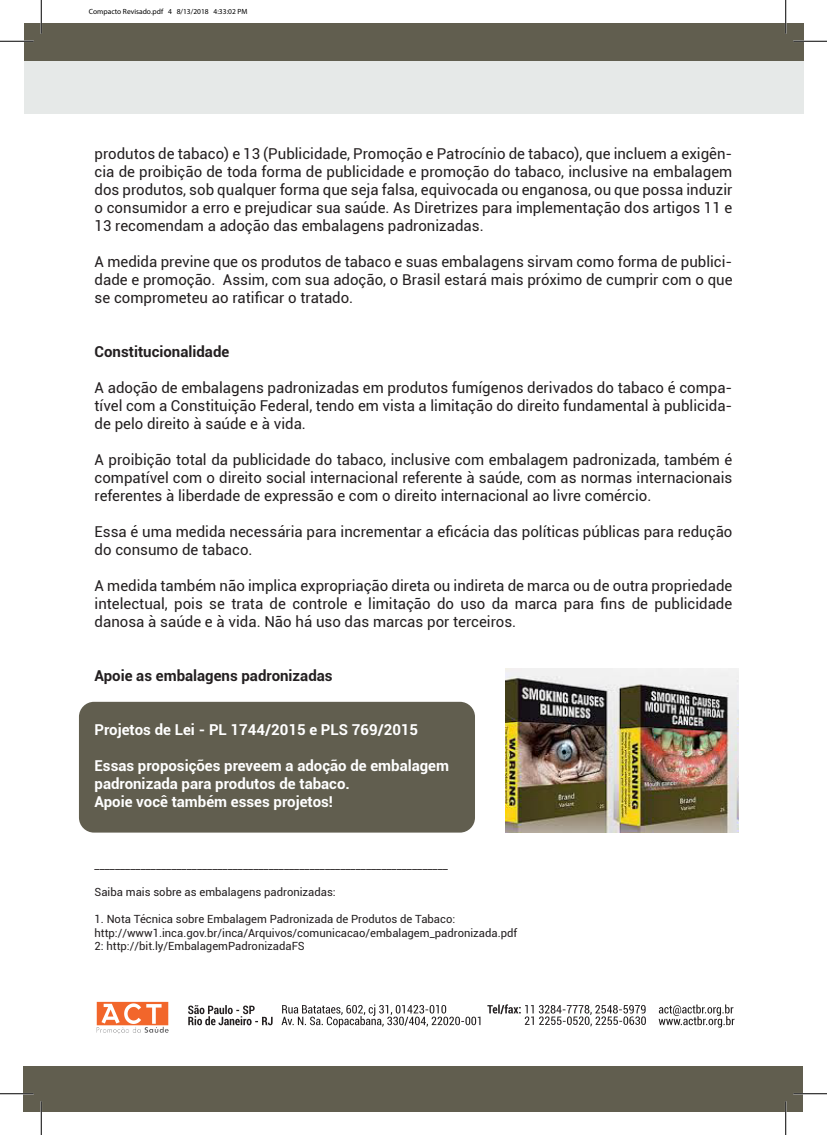
<style>
.page{position:relative;width:827px;height:1135px;background:#fff}
.page>*{position:absolute;margin:0;border:0;box-sizing:border-box;transform-origin:0 0}
.t1{font:15px/18px "Roboto";color:#231f20;text-align:justify}
.t2{font:700 15px/18px "Roboto";color:#fff}
.t3{font:700 15px "Roboto";color:#231f20}
.t4{font:11.25px/13.5px "Roboto";color:#231f20}
.t5{font:7.5px "Myriad Pro";color:#000}
</style>
<div class="page">
<div style="left:24px;top:61px;width:779px;height:53px;background:#e6e9e8"></div>
<div style="left:24px;top:24px;width:779px;height:37px;background:#615e4f"></div>
<div style="left:24px;top:1066px;width:779px;height:45px;background:#615e4f"></div>
<svg style="left:192px;top:1005px;width:80px;height:20px"></svg>
<svg style="left:281px;top:1004px;width:199px;height:23px"></svg>
<svg style="left:487px;top:1004px;width:159px;height:22px"></svg>
<svg style="left:658px;top:1004px;width:76px;height:23px"></svg>
<img style="left:96px;top:1001px;width:96px;height:33px">
<div style="left:79px;top:702px;width:396px;height:131px;background:#615e4f;border-radius:15px"></div>
<img style="left:506px;top:669px;width:232px;height:164px">
<hr style="left:0;top:40px;width:34px;height:2px;background:#fff">
<hr style="left:793px;top:40px;width:34px;height:2px;background:#fff">
<hr style="left:40px;top:0;width:2px;height:34px;background:#fff">
<hr style="left:40px;top:1101px;width:2px;height:34px;background:#fff">
<hr style="left:0;top:41px;width:34px;height:1px;background:#000">
<hr style="left:793px;top:41px;width:34px;height:1px;background:#000">
<hr style="left:0;top:1093px;width:34px;height:1px;background:#000">
<hr style="left:793px;top:1093px;width:34px;height:1px;background:#000">
<hr style="left:41px;top:0;width:1px;height:34px;background:#000">
<hr style="left:41px;top:1101px;width:1px;height:34px;background:#000">
<hr style="left:785px;top:0;width:1px;height:34px;background:#000">
<hr style="left:785px;top:1101px;width:1px;height:34px;background:#000">
<p class="t5" style="left:89px;top:7px;width:160px">Compacto Revisado.pdf 4 8/13/2018 4:33:02 PM</p>
<p class="t1" style="left:95px;top:144px;width:639px">produtos de tabaco) e 13 (Publicidade, Promoção e Patrocínio de tabaco), que incluem a exigên&shy;cia de proibição de toda forma de publicidade e promoção do tabaco, inclusive na embalagem dos produtos, sob qualquer forma que seja falsa, equivocada ou enganosa, ou que possa induzir o consumidor a erro e prejudicar sua saúde. As Diretrizes para implementação dos artigos 11 e 13 recomendam a adoção das embalagens padronizadas.</p>
<p class="t1" style="left:95px;top:252px;width:639px">A medida previne que os produtos de tabaco e suas embalagens sirvam como forma de publici&shy;dade e promoção. Assim, com sua adoção, o Brasil estará mais próximo de cumprir com o que se comprometeu ao ratificar o tratado.</p>
<p class="t3" style="left:95px;top:341px;width:136px">Constitucionalidade</p>
<p class="t1" style="left:95px;top:378px;width:639px">A adoção de embalagens padronizadas em produtos fumígenos derivados do tabaco é compa&shy;tível com a Constituição Federal, tendo em vista a limitação do direito fundamental à publicida&shy;de pelo direito à saúde e à vida.</p>
<p class="t1" style="left:95px;top:450px;width:639px">A proibição total da publicidade do tabaco, inclusive com embalagem padronizada, também é compatível com o direito social internacional referente à saúde, com as normas internacionais referentes à liberdade de expressão e com o direito internacional ao livre comércio.</p>
<p class="t1" style="left:95px;top:522px;width:639px">Essa é uma medida necessária para incrementar a eficácia das políticas públicas para redução do consumo de tabaco.</p>
<p class="t1" style="left:95px;top:576px;width:639px">A medida também não implica expropriação direta ou indireta de marca ou de outra propriedade intelectual, pois se trata de controle e limitação do uso da marca para fins de publicidade danosa à saúde e à vida. Não há uso das marcas por terceiros.</p>
<p class="t3" style="left:95px;top:665px;width:239px">Apoie as embalagens padronizadas</p>
<p class="t2" style="left:95px;top:720px;width:325px">Projetos de Lei - PL 1744/2015 e PLS 769/2015</p>
<p class="t2" style="left:95px;top:756px;width:356px">Essas proposições preveem a adoção de embalagem padronizada para produtos de tabaco.<br>Apoie você também esses projetos!</p>
<p class="t4" style="left:95px;top:858px;width:355px">_____________________________________________________________________</p>
<p class="t4" style="left:95px;top:885px;width:243px">Saiba mais sobre as embalagens padronizadas:</p>
<p class="t4" style="left:95px;top:912px;width:424px">1. Nota Técnica sobre Embalagem Padronizada de Produtos de Tabaco: http://www1.inca.gov.br/inca/Arquivos/comunicacao/embalagem_padronizada.pdf<br>2: http://bit.ly/EmbalagemPadronizadaFS</p>
</div>
